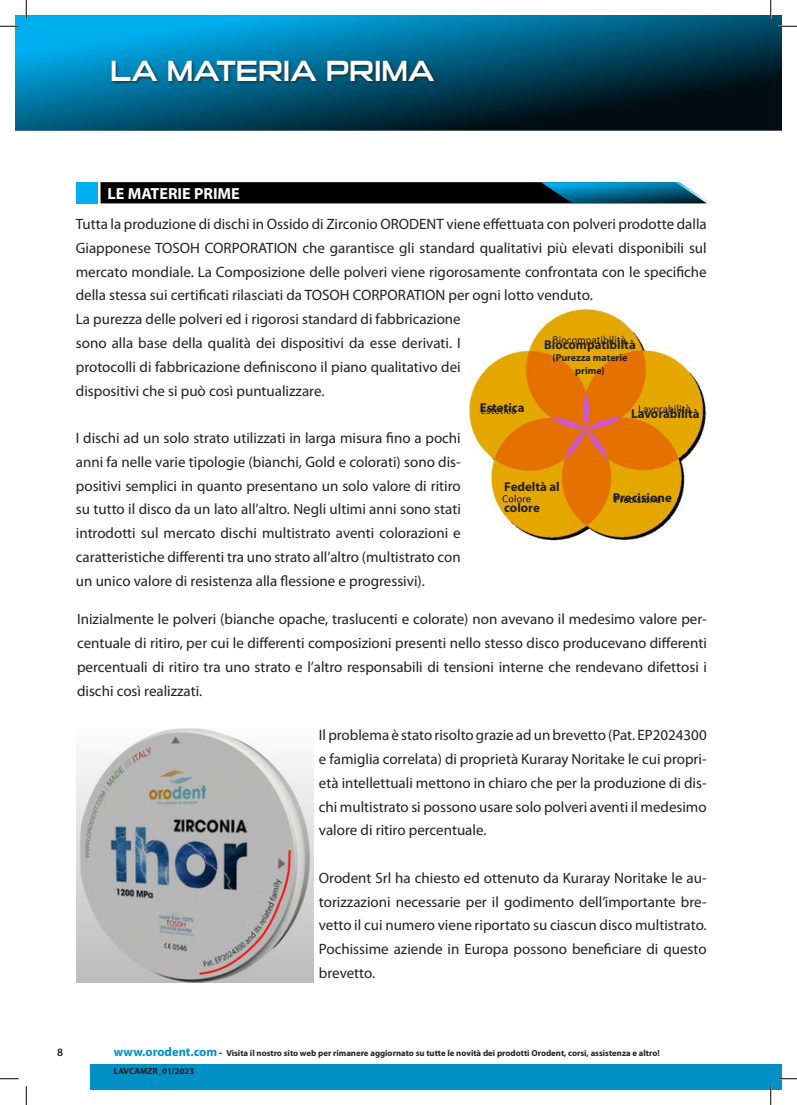
<style>
.page{position:relative;width:797px;height:1105px;background:#fff}
.page>*{position:absolute;margin:0;border:0;box-sizing:border-box;transform-origin:0 0}
.t1{font:28.75px "Sui Generis Rg";color:#fff}
.t2{font:700 16.12px "Myriad Pro";color:#fff}
.t3{font:15px/23.8px "Myriad Pro";color:#231f20;text-align:justify}
.t4{font:700 12.88px/20.2px "Myriad Pro";color:#231f20}
.t5{font:600 11.25px "Myriad Pro";color:#231f20}
.t6{font:700 10px "Myriad Pro";color:#231f20}
.t7{font:700 8.75px/17.5px "Myriad Pro";color:#231f20}
.s1{font-size:12.5px;color:#0090c6}
.s2{font-size:10px}
</style>
<div class="page">
<div style="left:90px;top:1065px;width:691px;height:24px;background:#0090c6"></div>
<svg style="left:16px;top:16px;width:765px;height:115px;background:#005474"></svg>
<div style="left:110px;top:60px;width:328px;height:25px;background:#231f20;opacity:.75"></div>
<svg style="left:101px;top:182px;width:609px;height:21px;background:#082029"></svg>
<div style="left:76px;top:182px;width:21px;height:21px;background:#00aeef"></div>
<img style="left:469px;top:308px;width:238px;height:232px">
<img style="left:77px;top:728px;width:236px;height:255px">
<svg style="left:0;top:25px;width:37px;height:106px"></svg>
<svg style="left:778px;top:25px;width:19px;height:2px"></svg>
<svg style="left:0;top:1078px;width:19px;height:1px"></svg>
<svg style="left:778px;top:1078px;width:19px;height:1px"></svg>
<svg style="left:25px;top:0;width:2px;height:19px"></svg>
<svg style="left:25px;top:1086px;width:2px;height:19px"></svg>
<svg style="left:770px;top:0;width:1px;height:19px"></svg>
<svg style="left:770px;top:1086px;width:1px;height:19px"></svg>
<p class="t1" style="left:110px;top:55px;width:326px">LA MATERIA PRIMA</p>
<p class="t2" style="left:108px;top:183px;width:134px">LE MATERIE PRIME</p>
<p class="t3" style="left:76px;top:212px;width:632px">Tutta la produzione di dischi in Ossido di Zirconio ORODENT viene effettuata con polveri prodotte dalla Giapponese TOSOH CORPORATION che garantisce gli standard qualitativi più elevati disponibili sul mercato mondiale. La Composizione delle polveri viene rigorosamente confrontata con le specifiche della stessa sui certificati rilasciati da TOSOH CORPORATION per ogni lotto venduto.</p>
<p class="t3" style="left:76px;top:307px;width:386px">La purezza delle polveri ed i rigorosi standard di fabbricazione sono alla base della qualità dei dispositivi da esse derivati. I protocolli di fabbricazione definiscono il piano qualitativo dei dispositivi che si può così puntualizzare.</p>
<p class="t3" style="left:76px;top:426px;width:386px">I dischi ad un solo strato utilizzati in larga misura fino a pochi anni fa nelle varie tipologie (bianchi, Gold e colorati) sono dis&shy;positivi semplici in quanto presentano un solo valore di ritiro su tutto il disco da un lato all’altro. Negli ultimi anni sono stati introdotti sul mercato dischi multistrato aventi colorazioni e caratteristiche differenti tra uno strato all’altro (multistrato con un unico valore di resistenza alla flessione e progressivi).</p>
<p class="t4" style="left:480px;top:397px;width:46px">Estetica</p>
<p class="t4" style="left:544px;top:334px;width:93px">Biocompatibiltà</p>
<p class="t6" style="left:552px;top:351px;width:76px">(Purezza materie</p>
<p class="t6" style="left:575px;top:364px;width:31px">prime)</p>
<p class="t4" style="left:631px;top:403px;width:70px">Lavorabilità</p>
<p class="t4" style="left:504px;top:477px;width:57px">Fedeltà al colore</p>
<p class="t4" style="left:613px;top:487px;width:60px">Precisione</p>
<p class="t3" style="left:77px;top:607px;width:631px">Inizialmente le polveri (bianche opache, traslucenti e colorate) non avevano il medesimo valore per&shy;centuale di ritiro, per cui le differenti composizioni presenti nello stesso disco producevano differenti percentuali di ritiro tra uno strato e l’altro responsabili di tensioni interne che rendevano difettosi i dischi così realizzati.</p>
<p class="t3" style="left:319px;top:723px;width:389px">Il problema è stato risolto grazie ad un brevetto (Pat. EP2024300 e famiglia correlata) di proprietà Kuraray Noritake le cui propri&shy;età intellettuali mettono in chiaro che per la produzione di dis&shy;chi multistrato si possono usare solo polveri aventi il medesimo valore di ritiro percentuale.</p>
<p class="t3" style="left:319px;top:866px;width:389px">Orodent Srl ha chiesto ed ottenuto da Kuraray Noritake le au&shy;torizzazioni necessarie per il godimento dell’importante bre&shy;vetto il cui numero viene riportato su ciascun disco multistrato.</p>
<p class="t3" style="left:319px;top:937px;width:389px">Pochissime aziende in Europa possono beneficiare di questo brevetto.</p>
<p class="t5" style="left:57px;top:1045px;width:8px">8</p>
<p class="t7" style="left:114px;top:1044px;width:547px"><span class="s1">www.orodent.com</span> <span class="s2">-</span> Visita il nostro sito web per rimanere aggiornato su tutte le novità dei prodotti Orodent, corsi, assistenza e altro!<br>LAVCAMZR_01/2023</p>
</div>
